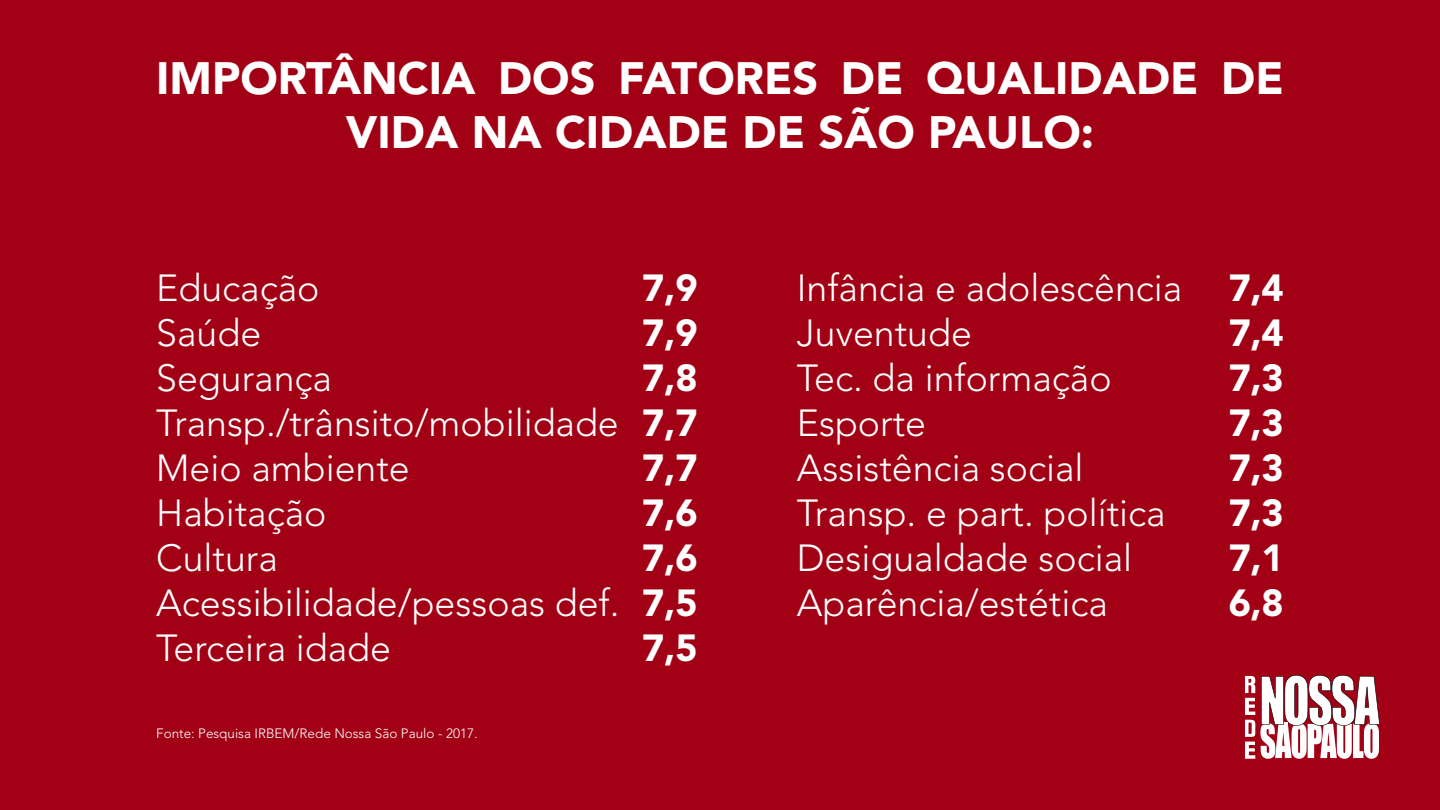
<style>
.page{position:relative;width:1440px;height:810px;background:#a10015}
.page>*{position:absolute;margin:0;border:0;box-sizing:border-box;transform-origin:0 0}
.t1{font:900 45px/54px "Avenir LT Std";color:#fff;text-align:center}
.t2{font:300 37.5px/45px "Avenir LT Std";color:#fff;text-align:justify}
.t3{font:900 37.5px "Avenir LT Std";color:#fff}
.t4{font:300 13.5px "Avenir LT Std";color:#fff}
.s1{font-weight:900}
</style>
<div class="page">
<svg style="left:1245px;top:675px;width:135px;height:84px"></svg>
<p class="t1" style="left:156px;top:51px;width:1129px">IMPORTÂNCIA DOS FATORES DE QUALIDADE DE<br>VIDA NA CIDADE DE SÃO PAULO:</p>
<p class="t2" style="left:156px;top:265px;width:165px">Educação</p>
<p class="t3" style="left:642px;top:265px;width:57px">7,9</p>
<p class="t2" style="left:156px;top:310px;width:106px">Saúde</p>
<p class="t3" style="left:642px;top:310px;width:57px">7,9</p>
<p class="t2" style="left:156px;top:355px;width:177px">Segurança</p>
<p class="t2" style="left:156px;top:355px;width:543px;text-indent:486px"><span class="s1">7,8<br></span>Transp./trânsito/mobilidade <span class="s1">7,7<br></span>Meio ambiente</p>
<p class="t3" style="left:642px;top:445px;width:57px">7,7</p>
<p class="t2" style="left:156px;top:490px;width:172px">Habitação</p>
<p class="t3" style="left:642px;top:490px;width:57px">7,6</p>
<p class="t2" style="left:156px;top:535px;width:123px">Cultura</p>
<p class="t2" style="left:156px;top:535px;width:543px;text-indent:486px"><span class="s1">7,6<br></span>Acessibilidade/pessoas def. <span class="s1">7,5<br></span>Terceira idade</p>
<p class="t3" style="left:642px;top:625px;width:57px">7,5</p>
<p class="t4" style="left:156px;top:725px;width:323px">Fonte: Pesquisa I RBEM/Rede Nossa São Paulo - 2017.</p>
<p class="t2" style="left:797px;top:265px;width:488px">I nfância e adolescência <span class="s1">7,4<br></span>Juventude</p>
<p class="t3" style="left:1229px;top:310px;width:56px">7,4</p>
<p class="t2" style="left:797px;top:355px;width:316px">Tec. da informação</p>
<p class="t3" style="left:1229px;top:355px;width:56px">7,3</p>
<p class="t2" style="left:797px;top:400px;width:131px">Esporte</p>
<p class="t3" style="left:1229px;top:400px;width:56px">7,3</p>
<p class="t2" style="left:797px;top:445px;width:288px">Assistência social</p>
<p class="t3" style="left:1229px;top:445px;width:56px">7,3</p>
<p class="t2" style="left:797px;top:490px;width:370px">Transp. e part. política</p>
<p class="t3" style="left:1229px;top:490px;width:56px">7,3</p>
<p class="t2" style="left:797px;top:535px;width:337px">Desigualdade social</p>
<p class="t3" style="left:1229px;top:535px;width:56px">7,1</p>
<p class="t2" style="left:797px;top:580px;width:313px">Aparência/estética</p>
<p class="t3" style="left:1229px;top:580px;width:56px">6,8</p>
</div>
